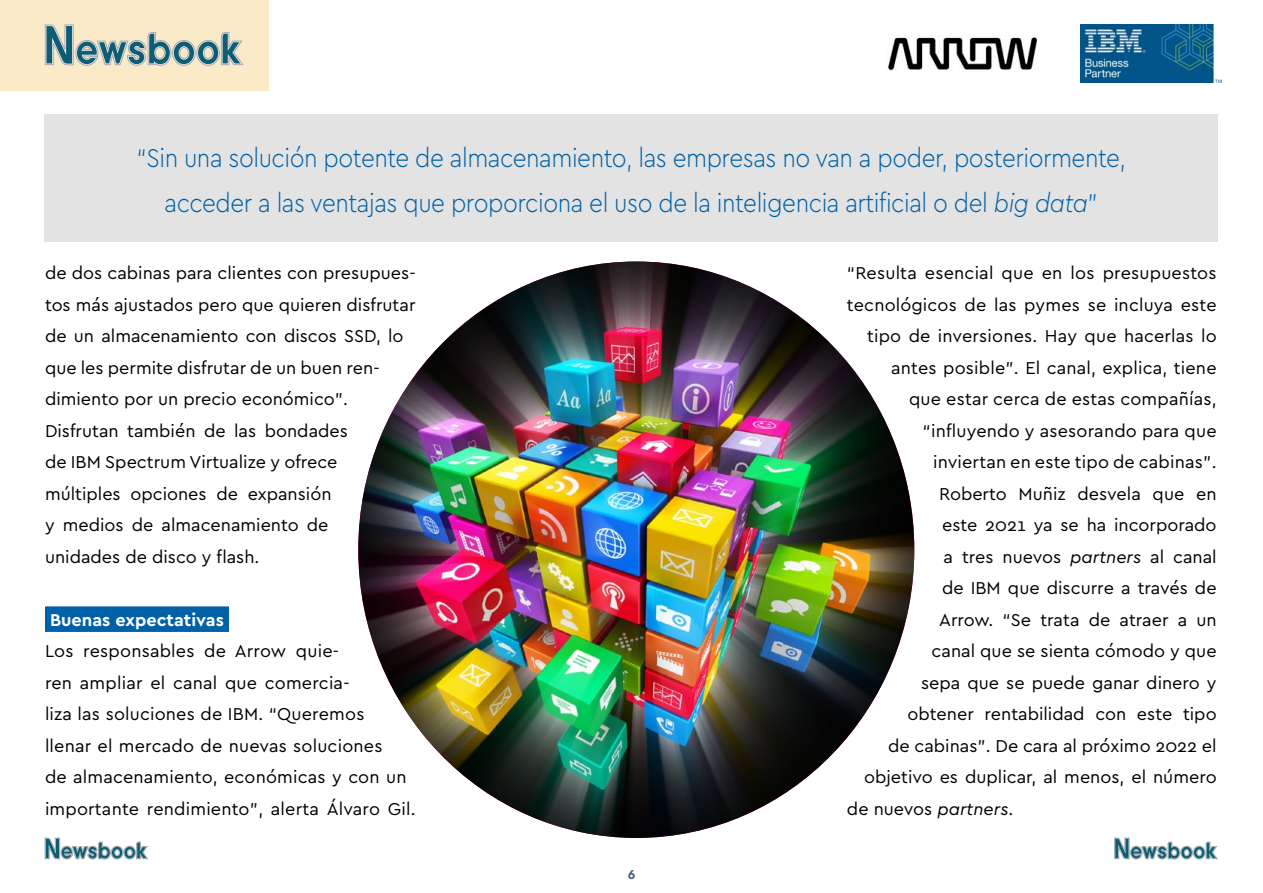
<style>
.page{position:relative;width:1263px;height:893px;background:#fff}
.page>*{position:absolute;margin:0;border:0;box-sizing:border-box;transform-origin:0 0}
.t1{font:300 27px/45px "Cera Pro";letter-spacing:-.02em;color:#0061a7;text-align:center;scale:.9 1}
.t2{font:18px/31.5px "Cera Pro";color:#000}
.t3{font:700 18px "Cera Pro";color:#fff}
.t4{font:700 13.5px "Cera Pro";color:#4d5d79}
.s1{font-style:italic}
</style>
<div class="page">
<div style="left:0;top:0;width:268px;height:90px;background:#fbeac8"></div>
<svg style="left:45px;top:25px;width:198px;height:41px"></svg>
<svg style="left:45px;top:838px;width:103px;height:21px"></svg>
<svg style="left:1114px;top:838px;width:103px;height:21px"></svg>
<img style="left:1081px;top:25px;width:140px;height:58px">
<img style="left:888px;top:37px;width:149px;height:34px">
<div style="left:45px;top:606px;width:184px;height:26px;background:#0061a7"></div>
<img style="left:358px;top:261px;width:556px;height:577px">
<div style="left:45px;top:115px;width:1173px;height:127px;background:#e3e3e3"></div>
<h1 class="t1" style="left:136px;top:134px;width:1101px">“Sin una solución potente de almacenamiento, las empresas no van a poder, posteriormente, acceder a las ventajas que proporciona el uso de la inteligencia artificial o del <span class="s1">big data</span>”</h1>
<p class="t2" style="left:45px;top:256px;width:372px">de dos cabinas para clientes con presupues&shy;tos más ajustados pero que quieren disfrutar de un almacenamiento con discos SSD, lo que les permite disfrutar de un buen ren&shy;dimiento por un precio económico”.<br>Disfrutan también de las bondades<br>de IBM Spectrum Virtualize y ofrece múltiples opciones de expansión<br>y medios de almacenamiento de<br>unidades de disco y flash.</p>
<p class="t3" style="left:50px;top:608px;width:175px">Buenas expectativas</p>
<p class="t2" style="left:45px;top:634px;width:372px">Los responsables de Arrow quie-<br>ren ampliar el canal que comercia-<br>liza las soluciones de IBM. “Queremos<br>llenar el mercado de nuevas soluciones<br>de almacenamiento, económicas y con un importante rendimiento”, alerta Álvaro Gil.</p>
<p class="t4" style="left:628px;top:865px;width:9px">6</p>
<p class="t2" style="left:847px;top:256px;width:371px">“Resulta esencial que en los presupuestos</p>
<p class="t2" style="left:847px;top:288px;width:371px">tecnológicos de las pymes se incluya este</p>
<p class="t2" style="left:867px;top:319px;width:351px">tipo de inversiones. Hay que hacerlas lo</p>
<p class="t2" style="left:891px;top:351px;width:327px">antes posible”. El canal, explica, tiene</p>
<p class="t2" style="left:909px;top:382px;width:309px">que estar cerca de estas compañías,</p>
<p class="t2" style="left:922px;top:414px;width:295px">“influyendo y asesorando para que</p>
<p class="t2" style="left:933px;top:445px;width:285px">inviertan en este tipo de cabinas”.</p>
<p class="t2" style="left:939px;top:477px;width:279px">Roberto Muñiz desvela que en</p>
<p class="t2" style="left:942px;top:508px;width:276px">este 2021 ya se ha incorporado</p>
<p class="t2" style="left:943px;top:540px;width:275px">a tres nuevos <span class="s1">partners</span> al canal</p>
<p class="t2" style="left:942px;top:571px;width:276px">de IBM que discurre a través de</p>
<p class="t2" style="left:939px;top:603px;width:279px">Arrow. “Se trata de atraer a un</p>
<p class="t2" style="left:931px;top:634px;width:287px">canal que se sienta cómodo y que</p>
<p class="t2" style="left:921px;top:666px;width:297px">sepa que se puede ganar dinero y</p>
<p class="t2" style="left:907px;top:697px;width:311px">obtener rentabilidad con este tipo</p>
<p class="t2" style="left:888px;top:729px;width:330px">de cabinas”. De cara al próximo 2022 el</p>
<p class="t2" style="left:864px;top:760px;width:354px">objetivo es duplicar, al menos, el número</p>
<p class="t2" style="left:847px;top:792px;width:168px">de nuevos <span class="s1">partners</span>.</p>
</div>
